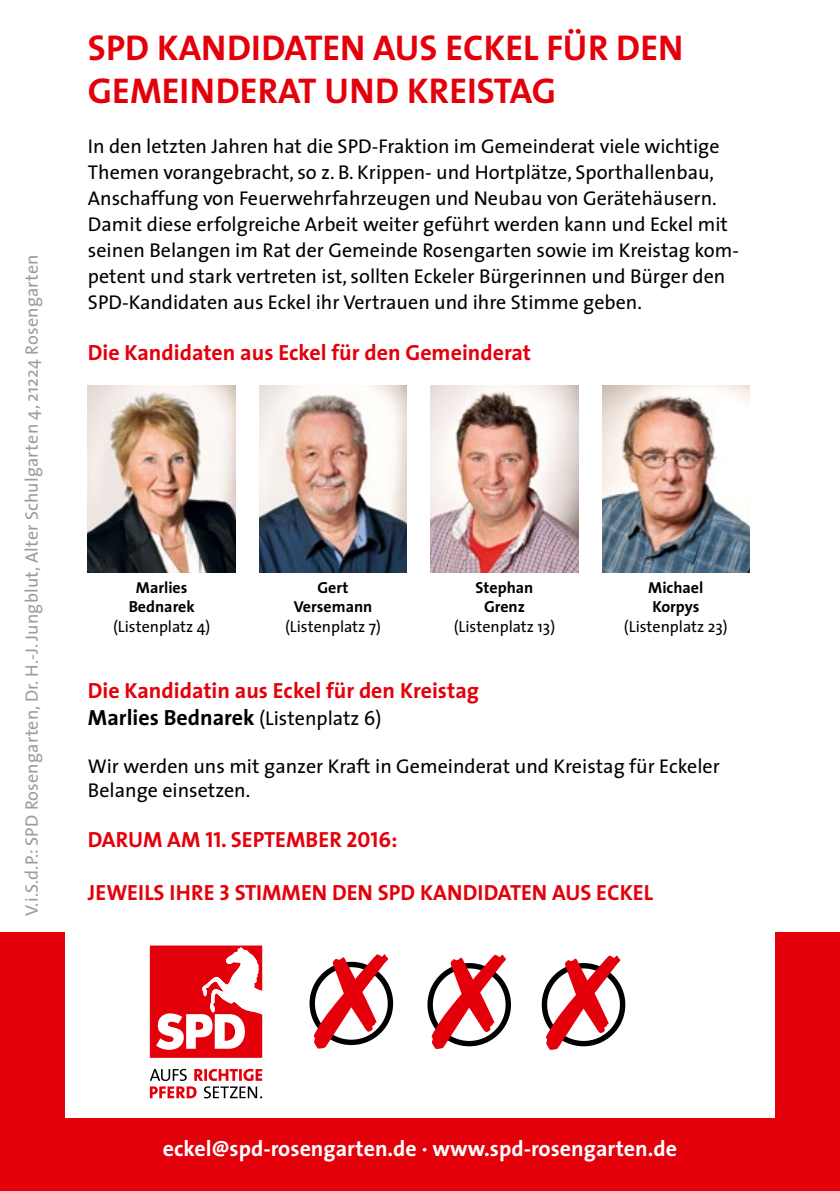
<style>
.page{position:relative;width:840px;height:1191px;background:#fff}
.page>*{position:absolute;margin:0;border:0;box-sizing:border-box;transform-origin:0 0}
.t1{font:700 36px/43.2px "The Sans";color:#e3000b}
.t2{font:700 22px/26.4px "The Sans";color:#e3000b}
.t3{font:22px "The Sans Bold Caps";color:#e3000b}
.t4{font:700 22px "The Sans";color:#fff}
.t5{font:20px/26px "The Sans";color:#000}
.t6{font:18px "The Sans";letter-spacing:.01em;color:#9c9c9d}
.t7{font:16px "The Sans";color:#000}
.t8{font:700 16px/19.2px "The Sans";color:#000;text-align:center}
.s1{color:#000}
.s2{font-weight:400;font-size:20px;color:#000}
</style>
<div class="page">
<div style="left:0;top:933px;width:839px;height:258px;background:#e3000b"></div>
<div style="left:65px;top:34px;width:709px;height:1083px;background:#fff"></div>
<img style="left:88px;top:385px;width:147px;height:187px">
<img style="left:259px;top:385px;width:147px;height:187px">
<img style="left:430px;top:385px;width:148px;height:187px">
<img style="left:602px;top:385px;width:147px;height:187px">
<svg style="left:150px;top:1068px;width:112px;height:30px"></svg>
<svg style="left:150px;top:945px;width:112px;height:112px"></svg>
<svg style="left:309px;top:954px;width:84px;height:94px"></svg>
<svg style="left:427px;top:954px;width:83px;height:95px"></svg>
<svg style="left:541px;top:955px;width:84px;height:94px"></svg>
<p class="t6" style="left:17px;top:916px;width:663px;rotate:-90deg">V.i.S.d.P.: SPD Rosengarten, Dr. H.-J. Jungblut, Alter Schulgarten 4, 21224 Rosengarten</p>
<h1 class="t1" style="left:88px;top:25px;width:596px">SPD KANDIDATEN AUS ECKEL FÜR DEN<br>GEMEINDERAT UND KREISTAG</h1>
<p class="t5" style="left:88px;top:133px;width:652px">In den letzten Jahren hat die SPD-Fraktion im Gemeinderat viele wichtige Themen vorangebracht, so z. B. Krippen- und Hortplätze, Sporthallenbau, Anschaffung von Feuerwehrfahrzeugen und Neubau von Gerätehäusern.<br>Damit diese erfolgreiche Arbeit weiter geführt werden kann und Eckel mit seinen Belangen im Rat der Gemeinde Rosengarten sowie im Kreistag kom&shy;petent und stark vertreten ist, sollten Eckeler Bürgerinnen und Bürger den SPD-Kandidaten aus Eckel ihr Vertrauen und ihre Stimme geben.</p>
<p class="t2" style="left:88px;top:338px;width:444px">Die Kandidaten aus Eckel für den Gemeinderat</p>
<p class="t8" style="left:129px;top:578px;width:68px">Marlies<br>Bednarek</p>
<p class="t7" style="left:113px;top:613px;width:99px">(Listenplatz 4)</p>
<p class="t8" style="left:294px;top:578px;width:80px">Gert<br>Versemann</p>
<p class="t7" style="left:285px;top:613px;width:97px">(Listenplatz 7)</p>
<p class="t8" style="left:475px;top:578px;width:59px">Stephan<br>Grenz</p>
<p class="t7" style="left:453px;top:613px;width:103px">(Listenplatz 13)</p>
<p class="t8" style="left:648px;top:578px;width:57px;text-align:left">Michael<br>Korpys</p>
<p class="t7" style="left:623px;top:613px;width:105px">(Listenplatz 23)</p>
<p class="t2" style="left:88px;top:677px;width:392px">Die Kandidatin aus Eckel für den Kreistag<br><span class="s1">Marlies Bednarek</span> <span class="s2">(Listenplatz 6)</span></p>
<p class="t5" style="left:88px;top:753px;width:633px;line-height:24px">Wir werden uns mit ganzer Kraft in Gemeinderat und Kreistag für Eckeler<br>Belange einsetzen.</p>
<p class="t3" style="left:88px;top:821px;width:311px">DARUM AM 11. SEPTEMBER 2016:</p>
<p class="t3" style="left:88px;top:874px;width:566px">JEWEILS IHRE 3 STIMMEN DEN SPD KANDIDATEN AUS ECKEL</p>
<p class="t4" style="left:163px;top:1130px;width:515px">eckel@spd-rosengarten.de · www.spd-rosengarten.de</p>
</div>
